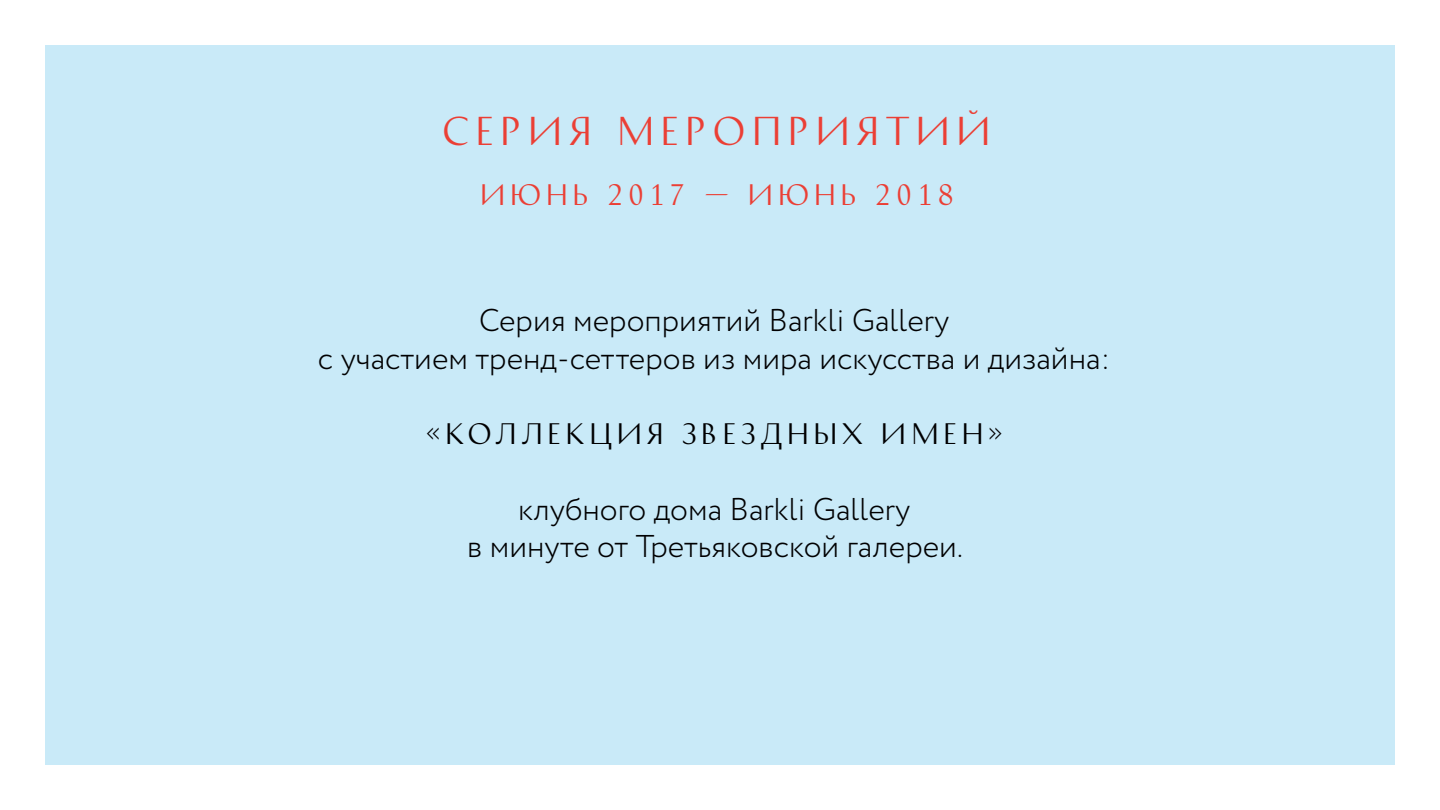
<style>
.page{position:relative;width:1440px;height:810px;background:#fff}
.page>*{position:absolute;margin:0;border:0;box-sizing:border-box;transform-origin:0 0}
.t1{font:35.85px "History Pro Two";letter-spacing:.2em;color:#eb3f35}
.t2{font:300 31.5px/37.8px "Circe";color:#000001;text-align:center}
.t3{font:26.4px "History Pro Two";letter-spacing:.2em;color:#000001}
.t4{font:26.4px "History Pro Two";letter-spacing:.2em;color:#eb3f35}
</style>
<div class="page">
<div style="left:45px;top:45px;width:1350px;height:720px;background:#c9eaf8"></div>
<p class="t1" style="left:443px;top:108px;width:549px">серия мероприятий</p>
<p class="t4" style="left:480px;top:178px;width:475px">июнь 2017 — июнь 2018</p>
<p class="t2" style="left:318px;top:302px;width:794px">Серия мероприятий Barkli Gallery<br>c участием тренд-сеттеров из мира искусства и дизайна:</p>
<p class="t3" style="left:425px;top:417px;width:581px">«Коллекция звездных имен»</p>
<p class="t2" style="left:467px;top:491px;width:497px">клубного дома Barkli Gallery<br>в минуте от Третьяковской галереи.</p>
</div>
